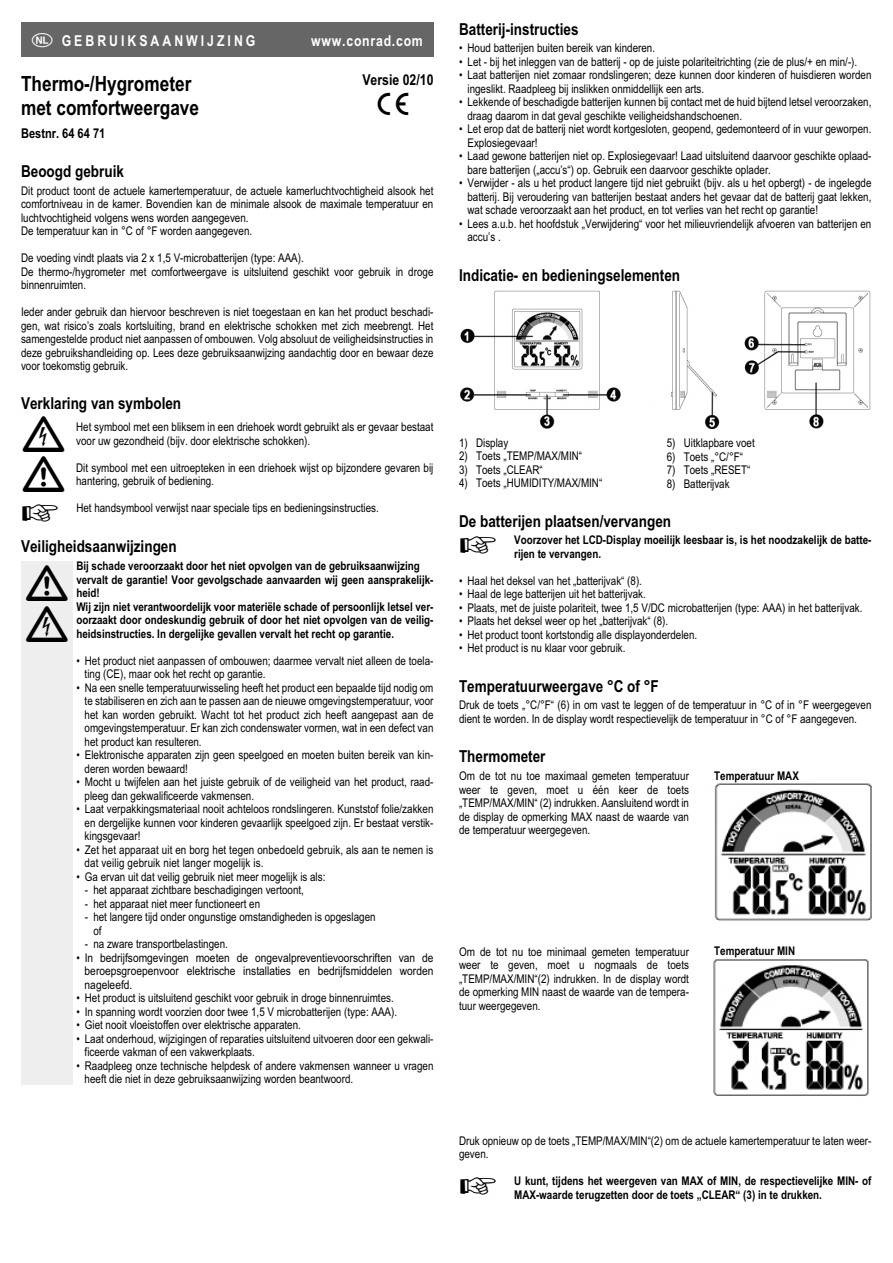
<style>
.page{position:relative;width:893px;height:1263px;background:#fff}
.page>*{position:absolute;margin:0;border:0;box-sizing:border-box;transform-origin:0 0}
.t1{font:30px "Al Eins";color:#000}
.t2{font:700 21px "Arial Narrow";color:#000}
.t3{font:700 16.5px "Arial Narrow";color:#000}
.t4{font:700 15px "Arial Narrow";letter-spacing:.2em;color:#fff}
.t5{font:700 15px "Arial Narrow";letter-spacing:.05em;color:#fff}
.t6{font:700 15px "Arial Narrow";color:#000}
.t7{font:700 13.5px "Arial Narrow";color:#000}
.t8{font:12px/13.5px "Arial Narrow";color:#000}
.t9{font:700 12px/13.5px "Arial Narrow";color:#000}
</style>
<div class="page">
<div style="left:21px;top:561px;width:52px;height:524px;background:#eee"></div>
<div style="left:21px;top:23px;width:412px;height:34px;background:#666"></div>
<img style="left:713px;top:959px;width:156px;height:137px">
<img style="left:714px;top:783px;width:157px;height:138px">
<img style="left:460px;top:290px;width:411px;height:138px">
<p class="t4" style="left:62px;top:35px;width:195px">GEBRUIKSAANWIJZING</p>
<p class="t5" style="left:311px;top:35px;width:113px">www.conrad.com</p>
<h2 class="t2" style="left:21px;top:76px;width:172px">Thermo-/Hygrometer</h2>
<p class="t6" style="left:362px;top:74px;width:73px">Versie 02/10</p>
<h2 class="t2" style="left:21px;top:100px;width:179px">met comfortweergave</h2>
<h1 class="t1" style="left:375px;top:87px;width:38px">°</h1>
<p class="t7" style="left:21px;top:128px;width:86px">Bestnr. 64 64 71</p>
<h3 class="t3" style="left:21px;top:165px;width:104px">Beoogd gebruik</h3>
<p class="t8" style="left:21px;top:185px;width:414px">Dit product toont de actuele kamertemperatuur, de actuele kamerluchtvochtigheid alsook het comfortniveau in de kamer. Bovendien kan de minimale alsook de maximale temperatuur en luchtvochtigheid volgens wens worden aangegeven.<br>De temperatuur kan in °C of °F worden aangegeven.</p>
<p class="t8" style="left:21px;top:252px;width:414px">De voeding vindt plaats via 2 x 1,5 V-microbatterijen (type: AAA).<br>De thermo-/hygrometer met comfortweergave is uitsluitend geschikt voor gebruik in droge binnenruimten.</p>
<p class="t8" style="left:21px;top:306px;width:414px;text-align:justify">Ieder ander gebruik dan hiervoor beschreven is niet toegestaan en kan het product beschadi&shy;gen, wat risico’s zoals kortsluiting, brand en elektrische schokken met zich meebrengt. Het samengestelde product niet aanpassen of ombouwen. Volg absoluut de veiligheidsinstructies in deze gebruikshandleiding op. Lees deze gebruiksaanwijzing aandachtig door en bewaar deze voor toekomstig gebruik.</p>
<h3 class="t3" style="left:21px;top:398px;width:162px">Verklaring van symbolen</h3>
<p class="t8" style="left:76px;top:422px;width:359px">Het symbool met een bliksem in een driehoek wordt gebruikt als er gevaar bestaat voor uw gezondheid (bijv. door elektrische schokken).</p>
<p class="t8" style="left:76px;top:462px;width:359px">Dit symbool met een uitroepteken in een driehoek wijst op bijzondere gevaren bij hantering, gebruik of bediening.</p>
<p class="t8" style="left:76px;top:503px;width:304px">Het handsymbool verwijst naar speciale tips en bedieningsinstructies.</p>
<h3 class="t3" style="left:21px;top:540px;width:157px">Veiligheidsaanwijzingen</h3>
<p class="t9" style="left:76px;top:560px;width:359px">Bij schade veroorzaakt door het niet opvolgen van de gebruiksaanwijzing vervalt de garantie! Voor gevolgschade aanvaarden wij geen aansprakelijk&shy;heid!<br>Wij zijn niet verantwoordelijk voor materiële schade of persoonlijk letsel ver&shy;oorzaakt door ondeskundig gebruik of door het niet opvolgen van de veilig&shy;heidsinstructies. In dergelijke gevallen vervalt het recht op garantie.</p>
<p class="t8" style="left:85px;top:655px;width:350px;text-indent:-8px">• Het product niet aanpassen of ombouwen; daarmee vervalt niet alleen de toela&shy;ting (CE), maar ook het recht op garantie.</p>
<p class="t8" style="left:85px;top:682px;width:350px;text-align:justify;text-indent:-8px">• Na een snelle temperatuurwisseling heeft het product een bepaalde tijd nodig om te stabiliseren en zich aan te passen aan de nieuwe omgevingstemperatuur, voor het kan worden gebruikt. Wacht tot het product zich heeft aangepast aan de omgevingstemperatuur. Er kan zich condenswater vormen, wat in een defect van het product kan resulteren.</p>
<p class="t8" style="left:85px;top:749px;width:350px;text-indent:-8px">• Elektronische apparaten zijn geen speelgoed en moeten buiten bereik van kin&shy;deren worden bewaard!</p>
<p class="t8" style="left:85px;top:776px;width:350px;text-indent:-8px">• Mocht u twijfelen aan het juiste gebruik of de veiligheid van het product, raad&shy;pleeg dan gekwalificeerde vakmensen.</p>
<p class="t8" style="left:85px;top:803px;width:350px;text-align:justify;text-indent:-8px">• Laat verpakkingsmateriaal nooit achteloos rondslingeren. Kunststof folie/zakken en dergelijke kunnen voor kinderen gevaarlijk speelgoed zijn. Er bestaat verstik&shy;kingsgevaar!</p>
<p class="t8" style="left:85px;top:844px;width:350px;text-indent:-8px">• Zet het apparaat uit en borg het tegen onbedoeld gebruik, als aan te nemen is dat veilig gebruik niet langer mogelijk is.</p>
<p class="t8" style="left:76px;top:871px;width:251px">• Ga ervan uit dat veilig gebruik niet meer mogelijk is als:</p>
<p class="t8" style="left:85px;top:884px;width:221px">- het apparaat zichtbare beschadigingen vertoont,</p>
<p class="t8" style="left:85px;top:898px;width:177px">- het apparaat niet meer functioneert en</p>
<p class="t8" style="left:93px;top:911px;width:284px;text-indent:-9px">- het langere tijd onder ongunstige omstandigheden is opgeslagen of</p>
<p class="t8" style="left:85px;top:938px;width:145px">- na zware transportbelastingen.</p>
<p class="t8" style="left:85px;top:952px;width:350px;text-align:justify;text-indent:-8px">• In bedrijfsomgevingen moeten de ongevalpreventievoorschriften van de beroepsgroepenvoor elektrische installaties en bedrijfsmiddelen worden nageleefd.</p>
<p class="t8" style="left:76px;top:992px;width:319px">• Het product is uitsluitend geschikt voor gebruik in droge binnenruimtes.</p>
<p class="t8" style="left:76px;top:1006px;width:322px">• In spanning wordt voorzien door twee 1,5 V microbatterijen (type: AAA).</p>
<p class="t8" style="left:76px;top:1019px;width:226px">• Giet nooit vloeistoffen over elektrische apparaten.</p>
<p class="t8" style="left:85px;top:1033px;width:350px;text-indent:-8px">• Laat onderhoud, wijzigingen of reparaties uitsluitend uitvoeren door een gekwali&shy;ficeerde vakman of een vakwerkplaats.</p>
<p class="t8" style="left:85px;top:1060px;width:350px;text-indent:-8px">• Raadpleeg onze technische helpdesk of andere vakmensen wanneer u vragen heeft die niet in deze gebruiksaanwijzing worden beantwoord.</p>
<h3 class="t3" style="left:459px;top:23px;width:121px">Batterij-instructies</h3>
<p class="t8" style="left:459px;top:43px;width:198px">• Houd batterijen buiten bereik van kinderen.</p>
<p class="t8" style="left:459px;top:56px;width:400px">• Let - bij het inleggen van de batterij - op de juiste polariteitrichting (zie de plus/+ en min/-).</p>
<p class="t8" style="left:467px;top:70px;width:405px;text-indent:-8px">• Laat batterijen niet zomaar rondslingeren; deze kunnen door kinderen of huisdieren worden ingeslikt. Raadpleeg bij inslikken onmiddellijk een arts.</p>
<p class="t8" style="left:467px;top:97px;width:405px;text-indent:-8px">• Lekkende of beschadigde batterijen kunnen bij contact met de huid bijtend letsel veroorzaken, draag daarom in dat geval geschikte veiligheidshandschoenen.</p>
<p class="t8" style="left:467px;top:124px;width:405px;text-indent:-8px">• Let erop dat de batterij niet wordt kortgesloten, geopend, gedemonteerd of in vuur geworpen.<br>Explosiegevaar!</p>
<p class="t8" style="left:467px;top:151px;width:405px;text-indent:-8px">• Laad gewone batterijen niet op. Explosiegevaar! Laad uitsluitend daarvoor geschikte oplaad&shy;bare batterijen („accu’s“) op. Gebruik een daarvoor geschikte oplader.</p>
<p class="t8" style="left:467px;top:178px;width:405px;text-align:justify;text-indent:-8px">• Verwijder - als u het product langere tijd niet gebruikt (bijv. als u het opbergt) - de ingelegde batterij. Bij veroudering van batterijen bestaat anders het gevaar dat de batterij gaat lekken, wat schade veroorzaakt aan het product, en tot verlies van het recht op garantie!</p>
<p class="t8" style="left:467px;top:218px;width:405px;text-indent:-8px">• Lees a.u.b. het hoofdstuk „Verwijdering“ voor het milieuvriendelijk afvoeren van batterijen en accu’s .</p>
<h3 class="t3" style="left:459px;top:269px;width:223px">Indicatie- en bedieningselementen</h3>
<p class="t8" style="left:459px;top:437px;width:51px">1) Display</p>
<p class="t8" style="left:459px;top:451px;width:125px">2) Toets „TEMP/MAX/MIN“</p>
<p class="t8" style="left:459px;top:464px;width:85px">3) Toets „CLEAR“</p>
<p class="t8" style="left:459px;top:478px;width:145px">4) Toets „HUMIDITY/MAX/MIN“</p>
<h3 class="t3" style="left:459px;top:515px;width:214px">De batterijen plaatsen/vervangen</h3>
<p class="t9" style="left:514px;top:535px;width:359px">Voorzover het LCD-Display moeilijk leesbaar is, is het noodzakelijk de batte&shy;rijen te vervangen.</p>
<p class="t8" style="left:459px;top:575px;width:184px">• Haal het deksel van het „batterijvak“ (8).</p>
<p class="t8" style="left:459px;top:589px;width:188px">• Haal de lege batterijen uit het batterijvak.</p>
<p class="t8" style="left:459px;top:602px;width:405px">• Plaats, met de juiste polariteit, twee 1,5 V/DC microbatterijen (type: AAA) in het batterijvak.</p>
<p class="t8" style="left:459px;top:616px;width:211px">• Plaats het deksel weer op het „batterijvak“ (8).</p>
<p class="t8" style="left:459px;top:629px;width:240px">• Het product toont kortstondig alle displayonderdelen.</p>
<p class="t8" style="left:459px;top:643px;width:168px">• Het product is nu klaar voor gebruik.</p>
<h3 class="t3" style="left:459px;top:680px;width:201px">Temperatuurweergave °C of °F</h3>
<p class="t8" style="left:459px;top:700px;width:414px">Druk de toets „°C/°F“ (6) in om vast te leggen of de temperatuur in °C of in °F weergegeven dient te worden. In de display wordt respectievelijk de temperatuur in °C of °F aangegeven.</p>
<h3 class="t3" style="left:459px;top:750px;width:88px">Thermometer</h3>
<p class="t8" style="left:459px;top:770px;width:231px;text-align:justify">Om de tot nu toe maximaal gemeten temperatuur weer te geven, moet u één keer de toets „TEMP/MAX/MIN“ (2) indrukken. Aansluitend wordt in de display de opmerking MAX naast de waarde van de temperatuur weergegeven.</p>
<p class="t8" style="left:667px;top:437px;width:90px">5) Uitklapbare voet</p>
<p class="t8" style="left:667px;top:451px;width:78px">6) Toets „°C/°F“</p>
<p class="t8" style="left:667px;top:464px;width:85px">7) Toets „RESET“</p>
<p class="t8" style="left:667px;top:478px;width:64px">8) Batterijvak</p>
<p class="t9" style="left:714px;top:770px;width:86px">Temperatuur MAX</p>
<p class="t8" style="left:459px;top:946px;width:231px;text-align:justify">Om de tot nu toe minimaal gemeten temperatuur weer te geven, moet u nogmaals de toets „TEMP/MAX/MIN“(2) indrukken. In de display wordt de opmerking MIN naast de waarde van de tempera&shy;tuur weergegeven.</p>
<p class="t9" style="left:714px;top:945px;width:82px">Temperatuur MIN</p>
<p class="t8" style="left:459px;top:1135px;width:414px">Druk opnieuw op de toets „TEMP/MAX/MIN“(2) om de actuele kamertemperatuur te laten weer&shy;geven.</p>
<p class="t9" style="left:514px;top:1175px;width:359px">U kunt, tijdens het weergeven van MAX of MIN, de respectievelijke MIN- of<br>MAX-waarde terugzetten door de toets „CLEAR“ (3) in te drukken.</p>
</div>
